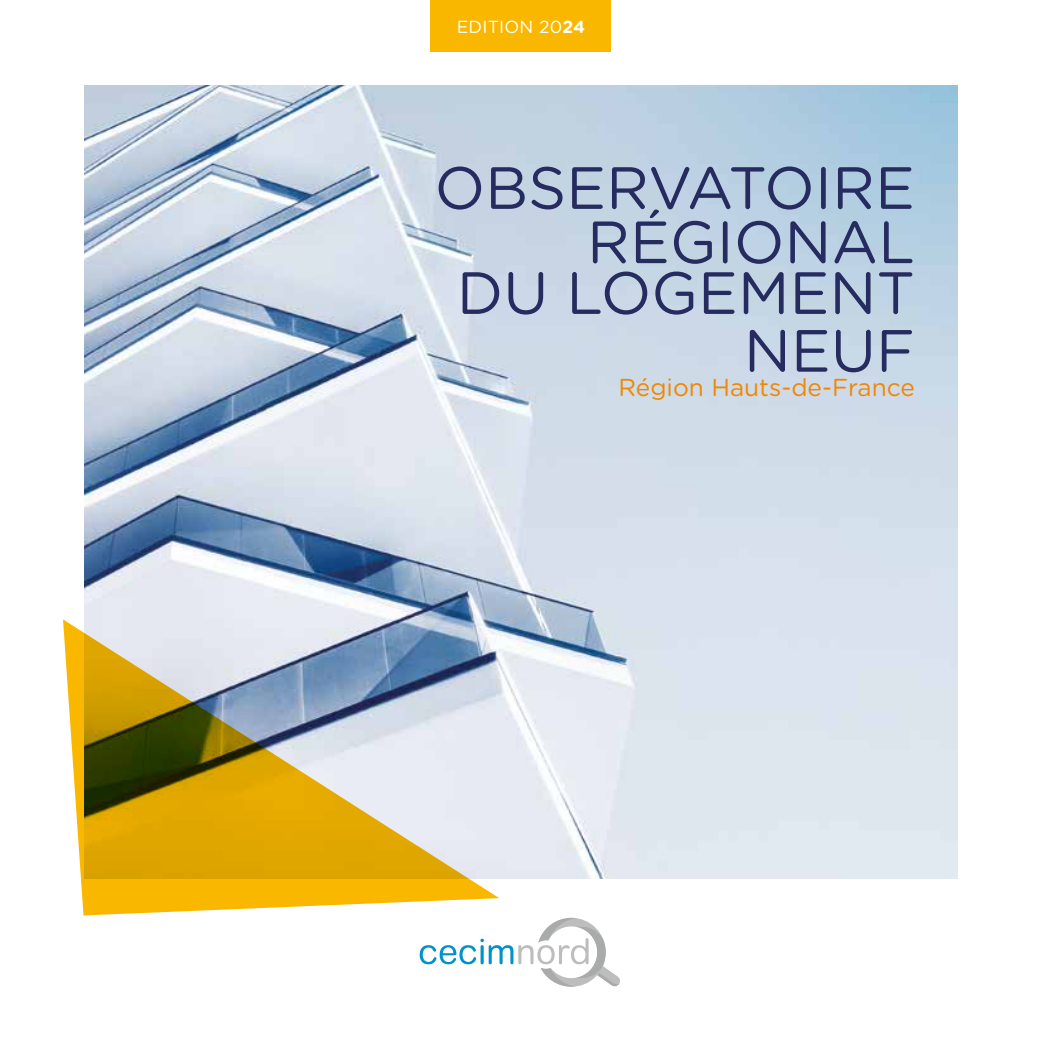
<style>
.page{position:relative;width:1042px;height:1042px;background:#fff}
.page>*{position:absolute;margin:0;border:0;box-sizing:border-box;transform-origin:0 0}
.t1{font:59.5px/52.5px "Gotham Rounded";color:#262c60;text-align:right}
.t2{font:24.5px "Gotham Rounded";color:#f18700}
.t3{font:17.5px "Gotham Rounded";letter-spacing:.01em;color:#fff}
.s1{font-weight:700}
</style>
<div class="page">
<img style="left:84px;top:85px;width:873px;height:793px">
<svg style="left:420px;top:918px;width:200px;height:69px"></svg>
<div style="left:431px;top:0;width:180px;height:52px;background:#fab700"></div>
<svg style="left:63px;top:619px;width:436px;height:296px"></svg>
<p class="t3" style="left:457px;top:15px;width:130px">EDITION 20<span class="s1">24</span></p>
<p class="t1" style="left:434px;top:159px;width:482px">OBSERVATOIRE<br>RÉGIONAL<br>DU LOGEMENT</p>
<p class="t1" style="left:744px;top:322px;width:173px">NEUF</p>
<p class="t2" style="left:618px;top:371px;width:298px">Région Hauts-de-France</p>
</div>
